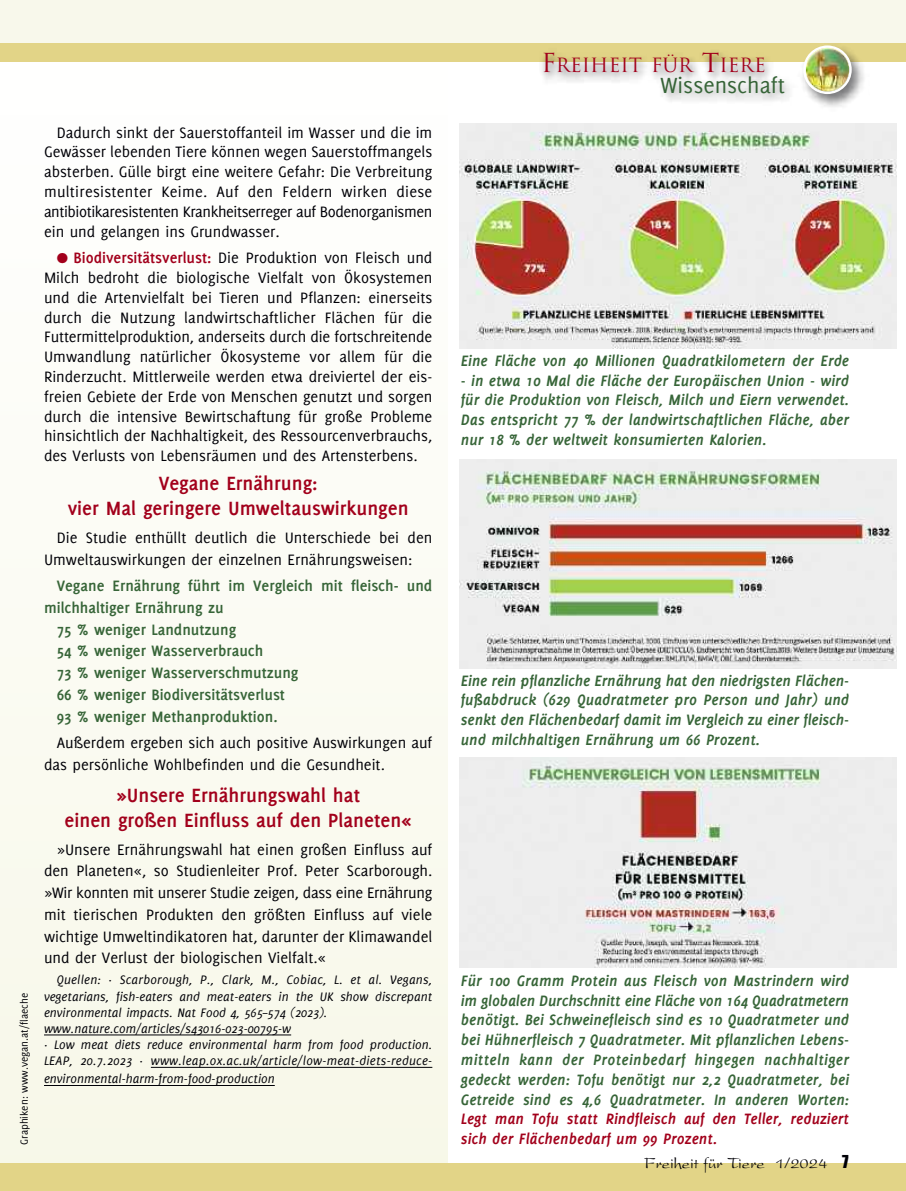
<style>
.page{position:relative;width:906px;height:1191px;background:#fff}
.page>*{position:absolute;margin:0;border:0;box-sizing:border-box;transform-origin:0 0}
.t1{font:24px "Delicious";color:#376538}
.t2{font:700 21px/25.2px "Delicious";color:#a2001b;text-align:center}
.t3{font:19.2px "Trajan";color:#a2001b}
.t4{font:16.5px/19.8px "Delicious";color:#000006;text-align:justify}
.t5{font:italic 700 16.5px/19.8px "Delicious";color:#376538;text-align:justify}
.t6{font:700 16.5px "Delicious";color:#376538}
.t7{font:italic 700 16.5px "Delicious";color:#a2001b}
.t8{font:16.5px "President";color:#000006}
.t9{font:italic 13.5px/16.2px "Delicious";color:#000006}
.t10{font:11.25px "Delicious";color:#000006}
.s1{color:#a2001b}
.s2{font-weight:700;color:#a2001b}
.s3{font-size:25.5px}
.s4{font-family:"Impact"}
</style>
<div class="page">
<div style="left:0;top:49px;width:447px;height:1139px;background:#fbfbf3"></div>
<div style="left:0;top:1163px;width:906px;height:28px;background:#e2d487"></div>
<div style="left:0;top:0;width:906px;height:44px;background:#f8f8eb"></div>
<div style="left:0;top:43px;width:906px;height:18px;background:#e2d487"></div>
<div style="left:221px;top:65px;width:226px;height:50px;background:#fffffe"></div>
<img style="left:796px;top:53px;width:75px;height:54px">
<img style="left:803px;top:45px;width:48px;height:49px">
<img style="left:0;top:112px;width:24px;height:3px">
<hr style="left:44px;top:1034px;width:247px;height:1px;background:#000006">
<hr style="left:151px;top:1067px;width:281px;height:1px;background:#000006">
<hr style="left:44px;top:1085px;width:231px;height:1px;background:#000006">
<img style="left:459px;top:459px;width:438px;height:210px">
<img style="left:459px;top:123px;width:438px;height:225px">
<img style="left:459px;top:758px;width:438px;height:209px">
<p class="t10" style="left:20px;top:1144px;width:153px;rotate:-90deg">Graphiken: www.vegan.at/flaeche</p>
<p class="t4" style="left:44px;top:123px;width:390px;text-indent:13px">Dadurch sinkt der Sauerstoffanteil im Wasser und die im Gewässer lebenden Tiere können wegen Sauerstoffmangels absterben. Gülle birgt eine weitere Gefahr: Die Verbreitung multiresistenter Keime. Auf den Feldern wirken diese antibiotikaresistenten Krankheitserreger auf Bodenorganismen ein und gelangen ins Grundwasser.</p>
<p class="t4" style="left:44px;top:249px;width:390px;text-indent:13px"><span class="s1">●</span> <span class="s2">Biodiversitätsverlust:</span> Die Produktion von Fleisch und Milch bedroht die biologische Vielfalt von Ökosystemen und die Artenvielfalt bei Tieren und Pflanzen: einerseits durch die Nutzung landwirtschaftlicher Flächen für die Futtermittelproduktion, anderseits durch die fortschreitende Umwandlung natürlicher Ökosysteme vor allem für die Rinderzucht. Mittlerweile werden etwa dreiviertel der eis&shy;freien Gebiete der Erde von Menschen genutzt und sorgen durch die intensive Bewirtschaftung für große Probleme hinsichtlich der Nachhaltigkeit, des Ressourcenverbrauchs, des Verlusts von Lebensräumen und des Artensterbens.</p>
<p class="t2" style="left:68px;top:472px;width:342px">Vegane Ernährung:<br>vier Mal geringere Umweltauswirkungen</p>
<p class="t4" style="left:44px;top:528px;width:390px;line-height:21.8px;text-indent:13px">Die Studie enthüllt deutlich die Unterschiede bei den<br>Umweltauswirkungen der einzelnen Ernährungsweisen:</p>
<p class="t6" style="left:57px;top:579px;width:377px">Vegane Ernährung führt im Vergleich mit fleisch- und</p>
<p class="t6" style="left:44px;top:601px;width:181px">milchhaltiger Ernährung zu</p>
<p class="t6" style="left:57px;top:623px;width:181px">75 % weniger Landnutzung</p>
<p class="t6" style="left:57px;top:645px;width:208px">54 % weniger Wasserverbrauch</p>
<p class="t6" style="left:57px;top:666px;width:243px">73 % weniger Wasserverschmutzung</p>
<p class="t6" style="left:57px;top:688px;width:230px">66 % weniger Biodiversitätsverlust</p>
<p class="t6" style="left:57px;top:710px;width:222px">93 % weniger Methanproduktion.</p>
<p class="t4" style="left:44px;top:733px;width:390px;line-height:21.8px;text-indent:13px">Außerdem ergeben sich auch positive Auswirkungen auf das persönliche Wohlbefinden und die Gesundheit.</p>
<p class="t2" style="left:65px;top:783px;width:349px">»Unsere Ernährungswahl hat<br>einen großen Einfluss auf den Planeten«</p>
<p class="t4" style="left:44px;top:839px;width:390px;line-height:21.8px;text-indent:13px">»Unsere Ernährungswahl hat einen großen Einfluss auf den Planeten«, so Studienleiter Prof. Peter Scarborough. »Wir konnten mit unserer Studie zeigen, dass eine Ernährung mit tierischen Produkten den größten Einfluss auf viele wichtige Umweltindikatoren hat, darunter der Klimawandel und der Verlust der biologischen Vielfalt.«</p>
<p class="t9" style="left:44px;top:971px;width:390px;text-indent:13px">Quellen: · Scarborough, P., Clark, M., Cobiac, L. et al. Vegans, vegetarians, fish-eaters and meat-eaters in the UK show discrepant environmental impacts. Nat Food 4, 565–574 (2023). www.nature.com/articles/s43016-023-00795-w<br>· Low meat diets reduce environmental harm from food production.<br>LEAP, 20.7.2023 · www.leap.ox.ac.uk/article/low-meat-diets-reduce-</p>
<p class="t9" style="left:44px;top:1070px;width:232px">environmental-harm-from-food-production</p>
<p class="t3" style="left:541px;top:54px;width:226px"><span class="s3">F</span>REIHEIT FÜR <span class="s3">T</span>IERE</p>
<h1 class="t1" style="left:660px;top:76px;width:126px">Wissenschaft</h1>
<p class="t5" style="left:461px;top:352px;width:390px">Eine Fläche von 40 Millionen Quadratkilometern der Erde</p>
<p class="t5" style="left:461px;top:371px;width:390px">- in etwa 10 Mal die Fläche der Europäischen Union - wird für die Produktion von Fleisch, Milch und Eiern verwendet.<br>Das entspricht 77 % der landwirtschaftlichen Fläche, aber nur 18 % der weltweit konsumierten Kalorien.</p>
<p class="t5" style="left:461px;top:671px;width:390px">Eine rein pflanzliche Ernährung hat den niedrigsten Flächen&shy;fußabdruck (629 Quadratmeter pro Person und Jahr) und senkt den Flächenbedarf damit im Vergleich zu einer fleisch&shy;und milchhaltigen Ernährung um 66 Prozent.</p>
<p class="t5" style="left:461px;top:971px;width:390px">Für 100 Gramm Protein aus Fleisch von Mastrindern wird im globalen Durchschnitt eine Fläche von 164 Quadratmetern benötigt. Bei Schweinefleisch sind es 10 Quadratmeter und bei Hühnerfleisch 7 Quadratmeter. Mit pflanzlichen Lebens&shy;mitteln kann der Proteinbedarf hingegen nachhaltiger gedeckt werden: Tofu benötigt nur 2,2 Quadratmeter, bei Getreide sind es 4,6 Quadratmeter. In anderen Worten:</p>
<p class="t7" style="left:461px;top:1112px;width:390px">Legt man Tofu statt Rindfleisch auf den Teller, reduziert</p>
<p class="t7" style="left:461px;top:1132px;width:258px">sich der Flächenbedarf um 99 Prozent.</p>
<p class="t8" style="left:644px;top:1158px;width:206px">Freiheit für Tiere 1/2024 <span class="s4">7</span></p>
</div>
